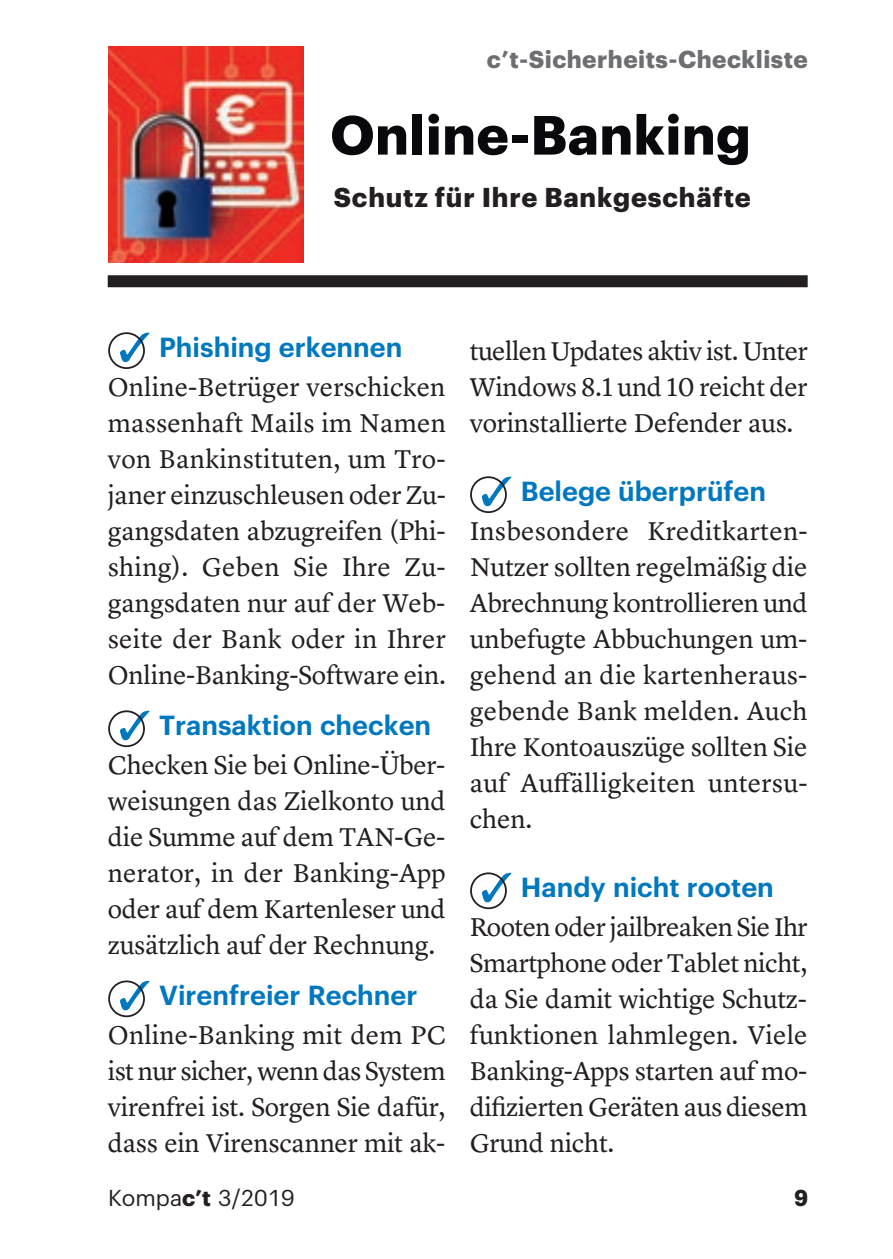
<style>
.page{position:relative;width:893px;height:1259px;background:#fff}
.page>*{position:absolute;margin:0;border:0;box-sizing:border-box;transform-origin:0 0}
.t1{font:700 54px "Graphik";letter-spacing:.01em;color:#08080d}
.t2{font:600 27px "Graphik";color:#0078c0}
.t3{font:26.7px/36px "Lyon Text";letter-spacing:-.01em;color:#231f20;text-align:justify}
.t4{font:700 26.7px "Graphik";letter-spacing:.03em;color:#231f20}
.t5{font:700 24px "Graphik";letter-spacing:.02em;color:#6d6e71}
.t6{font:22.5px "Graphik";color:#231f20}
.t7{font:700 22.5px "Graphik";color:#231f20}
.s1{font-weight:700}
</style>
<div class="page">
<div style="left:108px;top:275px;width:700px;height:12px;background:#231f20"></div>
<svg style="left:108px;top:332px;width:42px;height:37px"></svg>
<svg style="left:108px;top:710px;width:42px;height:37px"></svg>
<svg style="left:108px;top:980px;width:42px;height:37px"></svg>
<svg style="left:470px;top:476px;width:41px;height:37px"></svg>
<svg style="left:470px;top:872px;width:41px;height:37px"></svg>
<img style="left:108px;top:46px;width:195px;height:216px">
<p class="t5" style="left:487px;top:49px;width:322px">c’t-Sicherheits-Checkliste</p>
<h1 class="t1" style="left:330px;top:113px;width:422px">Online-Banking</h1>
<p class="t4" style="left:334px;top:186px;width:418px">Schutz für Ihre Bankgeschäfte</p>
<p class="t2" style="left:159px;top:332px;width:245px">Phishing erkennen</p>
<p class="t3" style="left:108px;top:370px;width:340px">Online-Betrüger verschicken massenhaft Mails im Namen von Bankinstituten, um Tro - janer einzuschleusen oder Zu&shy;gangsdaten abzugreifen (Phi - shing). Geben Sie Ihre Zu&shy;gangsdaten nur auf der Web&shy;seite der Bank oder in Ihrer Online-Banking-Software ein.</p>
<p class="t2" style="left:159px;top:710px;width:274px">Transaktion checken</p>
<p class="t3" style="left:108px;top:748px;width:339px">Checken Sie bei Online-Über&shy;weisungen das Zielkonto und die Summe auf dem TAN-Ge&shy;nerator, in der Banking-App oder auf dem Kartenleser und zusätzlich auf der Rechnung.</p>
<p class="t2" style="left:159px;top:980px;width:260px">Virenfreier Rechner</p>
<p class="t3" style="left:108px;top:1018px;width:339px">Online-Banking mit dem PC ist nur sicher, wenn das System virenfrei ist. Sorgen Sie dafür, dass ein Viren scanner mit ak-</p>
<p class="t3" style="left:470px;top:334px;width:339px">tuellen Updates aktiv ist. Unter Windows 8.1 und 10 reicht der vor in stallierte Defender aus.</p>
<p class="t2" style="left:521px;top:476px;width:247px">Belege überprüfen</p>
<p class="t3" style="left:470px;top:514px;width:340px">Insbesondere Kreditkarten-Nutzer sollten regelmäßig die Abrechnung kontrollieren und unbefugte Abbuchungen um&shy;gehend an die kartenheraus&shy;gebende Bank melden. Auch Ihre Kontoauszüge sollten Sie auf Auffälligkeiten untersu&shy;chen.</p>
<p class="t2" style="left:521px;top:872px;width:254px">Handy nicht rooten</p>
<p class="t3" style="left:470px;top:910px;width:339px">Rooten oder jailbreaken Sie Ihr Smartphone oder Tablet nicht, da Sie damit wichtige Schutz&shy;funktionen lahmlegen. Viele Banking-Apps starten auf mo&shy;difizierten Geräten aus diesem Grund nicht.</p>
<p class="t6" style="left:108px;top:1189px;width:188px">Kompa<span class="s1">c’t</span> 3/2019</p>
<p class="t7" style="left:794px;top:1189px;width:15px">9</p>
</div>
